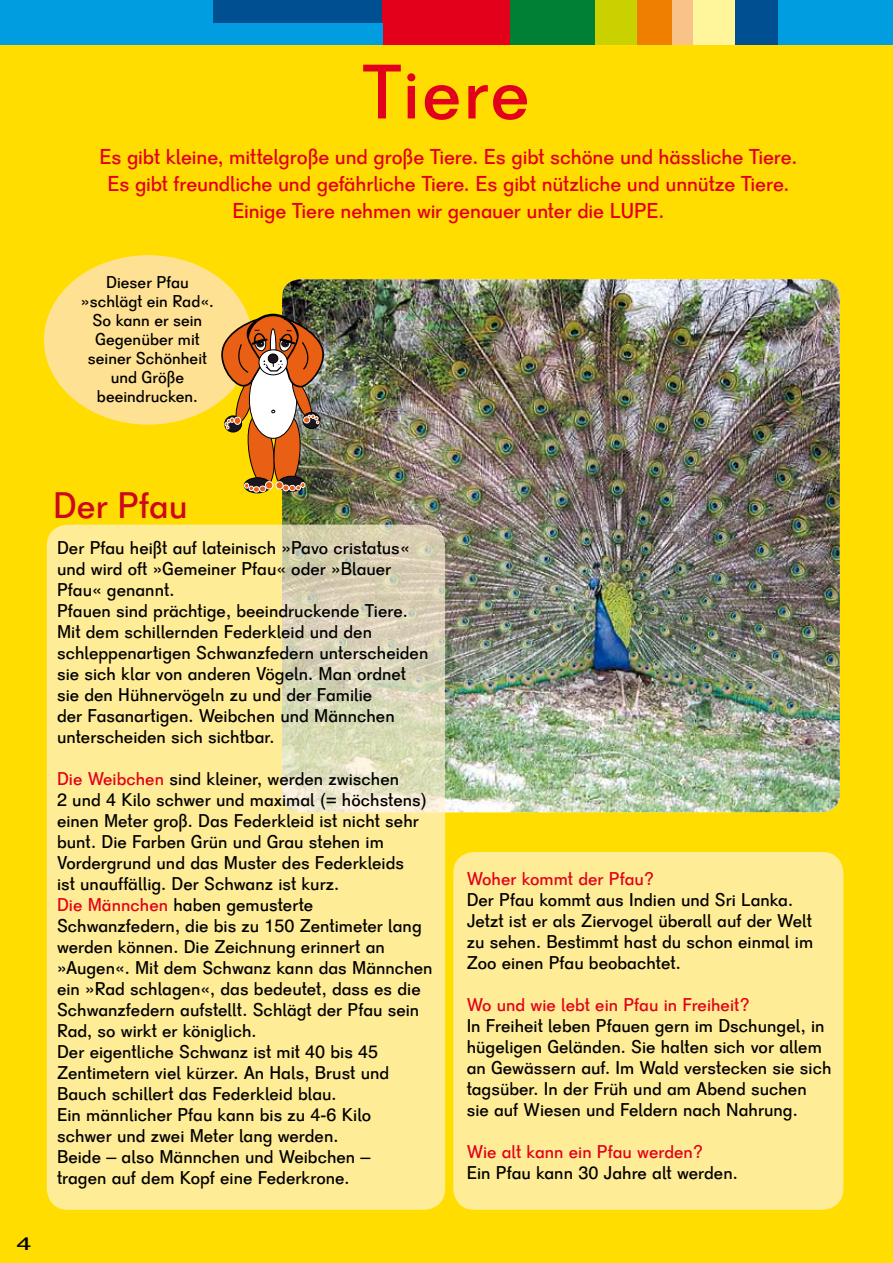
<style>
.page{position:relative;width:893px;height:1263px;background:#fd0}
.page>*{position:absolute;margin:0;border:0;box-sizing:border-box;transform-origin:0 0}
.t1{font:75px "Schulbuch Bayern OT";letter-spacing:.025em;color:#e2001a}
.t2{font:36px "Schulbuch Bayern OT";color:#cd071e}
.t3{font:21px/27px "Schulbuch Bayern OT";letter-spacing:-.005em;color:#e2001a;text-align:center}
.t4{font:18px/21px "Schulbuch Bayern OT";color:#000}
.t5{font:18px "Schulbuch Bayern OT";color:#e2001a}
.t6{font:18px "Schulbuch Bayern OT";color:#000;scale:1.5 1}
.t7{font:16.65px/19px "Schulbuch Bayern OT";color:#000;text-align:center}
.s1{color:#e2001a}
</style>
<div class="page">
<div style="left:213px;top:0;width:170px;height:45px;background:#005091"></div>
<div style="left:383px;top:0;width:127px;height:45px;background:#e2001a"></div>
<div style="left:510px;top:0;width:85px;height:45px;background:#008035"></div>
<div style="left:595px;top:0;width:43px;height:45px;background:#c9d200"></div>
<div style="left:638px;top:0;width:34px;height:45px;background:#ee7f00"></div>
<div style="left:672px;top:0;width:21px;height:45px;background:#f9c289"></div>
<div style="left:693px;top:0;width:43px;height:45px;background:#fff59b"></div>
<div style="left:736px;top:0;width:42px;height:45px;background:#005091"></div>
<div style="left:778px;top:0;width:115px;height:45px;background:#009ee0"></div>
<div style="left:0;top:0;width:213px;height:45px;background:#009ee0"></div>
<div style="left:0;top:23px;width:382px;height:22px;background:#009ee0"></div>
<img style="left:282px;top:279px;width:558px;height:533px">
<div style="left:453px;top:852px;width:390px;height:358px;background:#ffec96;border-radius:21px"></div>
<svg style="left:47px;top:525px;width:398px;height:685px;background:#f8e89c"></svg>
<div style="left:44px;top:255px;width:208px;height:170px;background:#ffe194;border-radius:50%"></div>
<div style="left:244px;top:477px;width:27px;height:16px;border:1px solid #000;border-radius:50%"></div>
<img style="left:214px;top:316px;width:117px;height:176px">
<h1 class="t1" style="left:362px;top:48px;width:169px">Tiere</h1>
<p class="t3" style="left:99px;top:144px;width:699px">Es gibt kleine, mittelgroße und große Tiere. Es gibt schöne und hässliche Tiere.<br>Es gibt freundliche und gefährliche Tiere. Es gibt nützliche und unnütze Tiere.<br>Einige Tiere nehmen wir genauer unter die LUPE.</p>
<p class="t7" style="left:81px;top:273px;width:135px">Dieser Pfau »schlägt ein Rad«.<br>So kann er sein<br>Gegenüber mit seiner Schönheit und Größe beeindrucken.</p>
<p class="t6" style="left:16px;top:1232px;width:12px">4</p>
<h2 class="t2" style="left:53px;top:484px;width:136px">Der Pfau</h2>
<p class="t4" style="left:57px;top:537px;width:373px">Der Pfau heißt auf lateinisch »Pavo cristatus« und wird oft »Gemeiner Pfau« oder »Blauer Pfau« genannt.<br>Pfauen sind prächtige, beeindruckende Tiere.<br>Mit dem schillernden Federkleid und den schleppenartigen Schwanzfedern unterscheiden sie sich klar von anderen Vögeln. Man ordnet sie den Hühnervögeln zu und der Familie<br>der Fasanartigen. Weibchen und Männchen unterscheiden sich sichtbar.</p>
<p class="t4" style="left:57px;top:768px;width:377px"><span class="s1">Die Weibchen</span> sind kleiner, werden zwischen<br>2 und 4 Kilo schwer und maximal (= höchstens) einen Meter groß. Das Federkleid ist nicht sehr bunt. Die Farben Grün und Grau stehen im Vordergrund und das Muster des Federkleids<br>ist unauffällig. Der Schwanz ist kurz.<br><span class="s1">Die Männchen</span> haben gemusterte Schwanzfedern, die bis zu 150 Zentimeter lang werden können. Die Zeichnung erinnert an »Augen«. Mit dem Schwanz kann das Männchen ein »Rad schlagen«, das bedeutet, dass es die Schwanzfedern aufstellt. Schlägt der Pfau sein Rad, so wirkt er königlich.<br>Der eigentliche Schwanz ist mit 40 bis 45<br>Zentimetern viel kürzer. An Hals, Brust und Bauch schillert das Federkleid blau.<br>Ein männlicher Pfau kann bis zu 4-6 Kilo<br>schwer und zwei Meter lang werden.<br>Beide – also Männchen und Weibchen –<br>tragen auf dem Kopf eine Federkrone.</p>
<p class="t5" style="left:467px;top:868px;width:190px">Woher kommt der Pfau?</p>
<p class="t4" style="left:467px;top:890px;width:348px">Der Pfau kommt aus Indien und Sri Lanka.<br>Jetzt ist er als Ziervogel überall auf der Welt zu sehen. Bestimmt hast du schon einmal im Zoo einen Pfau beobachtet.</p>
<p class="t5" style="left:467px;top:994px;width:285px">Wo und wie lebt ein Pfau in Freiheit?</p>
<p class="t4" style="left:467px;top:1016px;width:366px">In Freiheit leben Pfauen gern im Dschungel, in hügeligen Geländen. Sie halten sich vor allem an Gewässern auf. Im Wald verstecken sie sich tagsüber. In der Früh und am Abend suchen sie auf Wiesen und Feldern nach Nahrung.</p>
<p class="t5" style="left:467px;top:1141px;width:239px">Wie alt kann ein Pfau werden?</p>
<p class="t4" style="left:467px;top:1163px;width:273px">Ein Pfau kann 30 Jahre alt werden.</p>
</div>
